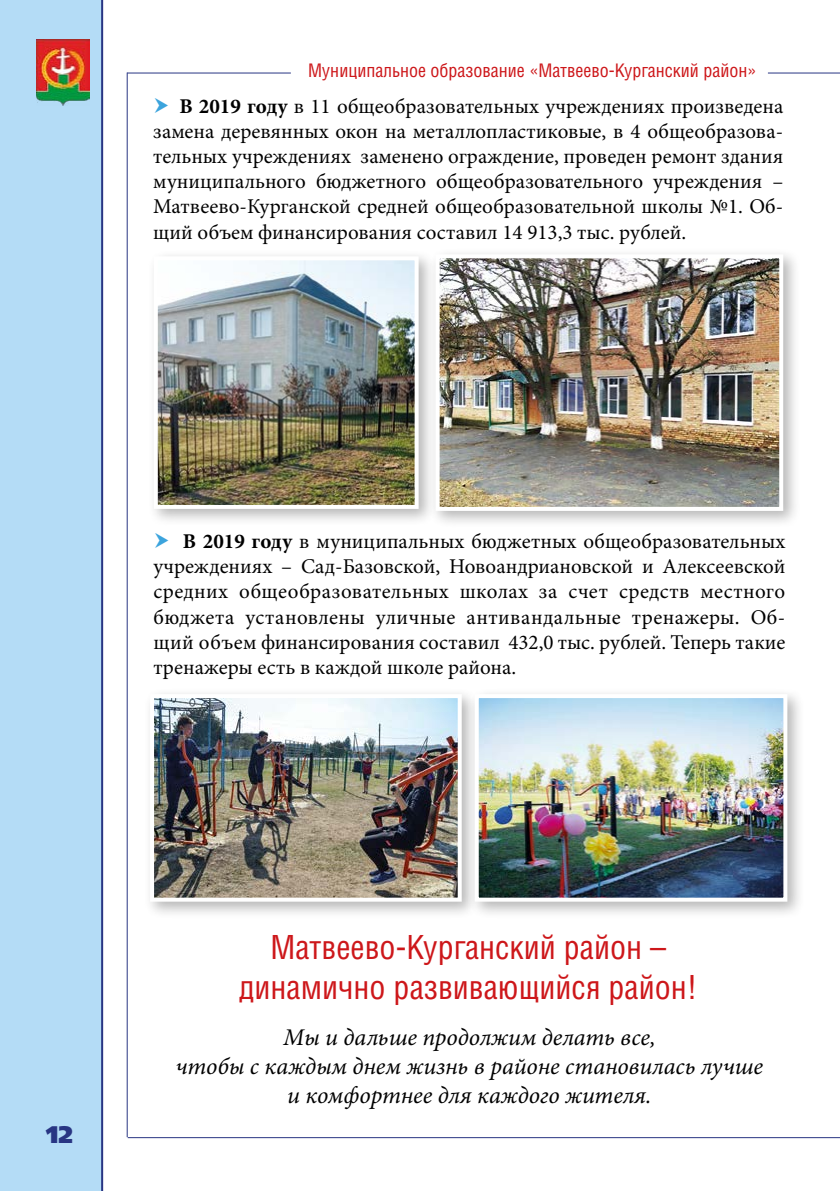
<style>
.page{position:relative;width:840px;height:1191px;background:#fff}
.page>*{position:absolute;margin:0;border:0;box-sizing:border-box;transform-origin:0 0}
.t1{font:32px/40px "AG Letterica Condensed C";color:#cd171a;text-align:center}
.t2{font:italic 24px/28.8px "Minion Pro";color:#000;text-align:center}
.t3{font:24px "AG Foreigner Black C";color:#283583}
.t4{font:21px/25.2px "Minion Pro";color:#000;text-align:justify}
.t5{font:18px "AG Letterica Condensed C";color:#cd171a}
.s1{font-weight:700}
</style>
<div class="page">
<div style="left:0;top:0;width:102px;height:1191px;background:#b4dcf6"></div>
<hr style="left:101px;top:0;width:2px;height:1191px;background:#283583">
<hr style="left:127px;top:73px;width:164px;height:1px;background:#283583">
<hr style="left:127px;top:73px;width:1px;height:1064px;background:#283583">
<img style="left:37px;top:39px;width:52px;height:67px">
<hr style="left:128px;top:1137px;width:711px;height:1px;background:#283583">
<hr style="left:767px;top:73px;width:72px;height:1px;background:#283583">
<div style="left:143px;top:687px;width:336px;height:232px;background:#000;opacity:.29"></div>
<img style="left:155px;top:699px;width:301px;height:197px">
<div style="left:150px;top:694px;width:311px;height:207px;border:4px solid #fff"></div>
<div style="left:468px;top:687px;width:337px;height:232px;background:#000;opacity:.29"></div>
<img style="left:479px;top:699px;width:303px;height:197px">
<div style="left:474px;top:694px;width:313px;height:207px;border:4px solid #fff"></div>
<div style="left:147px;top:250px;width:289px;height:277px;background:#000;opacity:.29"></div>
<img style="left:159px;top:261px;width:254px;height:243px">
<div style="left:154px;top:256px;width:264px;height:253px;border:4px solid #fff"></div>
<div style="left:428px;top:248px;width:372px;height:281px;background:#000;opacity:.29"></div>
<img style="left:440px;top:259px;width:337px;height:247px">
<div style="left:435px;top:254px;width:347px;height:257px;border:4px solid #fff"></div>
<p class="t5" style="left:308px;top:59px;width:449px">Муниципальное образование «Матвеево-Курганский район»</p>
<p class="t4" style="left:153px;top:93px;width:631px;text-indent:26px"><span class="s1">В 2019 году</span> в 11 общеобразовательных учреждениях произведена замена деревянных окон на металлопластиковые, в 4 общеобразова&shy;тельных учреждениях заменено ограждение, проведен ремонт здания муниципального бюджетного общеобразовательного учреждения – Матвеево-Курганской средней общеобразовательной школы №1. Об&shy;щий объем финансирования составил 14 913,3 тыс. рублей.</p>
<p class="t4" style="left:153px;top:528px;width:633px;text-indent:29px"><span class="s1">В 2019 году</span> в муниципальных бюджетных общеобразовательных учреждениях – Сад-Базовской, Новоандриановской и Алексеевской средних общеобразовательных школах за счет средств местного бюджета установлены уличные антивандальные тренажеры. Об&shy;щий объем финансирования составил 432,0 тыс. рублей. Теперь такие тренажеры есть в каждой школе района.</p>
<p class="t3" style="left:46px;top:1120px;width:28px">12</p>
<h1 class="t1" style="left:239px;top:926px;width:459px">Матвеево-Курганский район – динамично развивающийся район!</h1>
<p class="t2" style="left:176px;top:1023px;width:588px">Мы и дальше продолжим делать все,<br>чтобы с каждым днем жизнь в районе становилась лучше и комфортнее для каждого жителя.</p>
</div>
